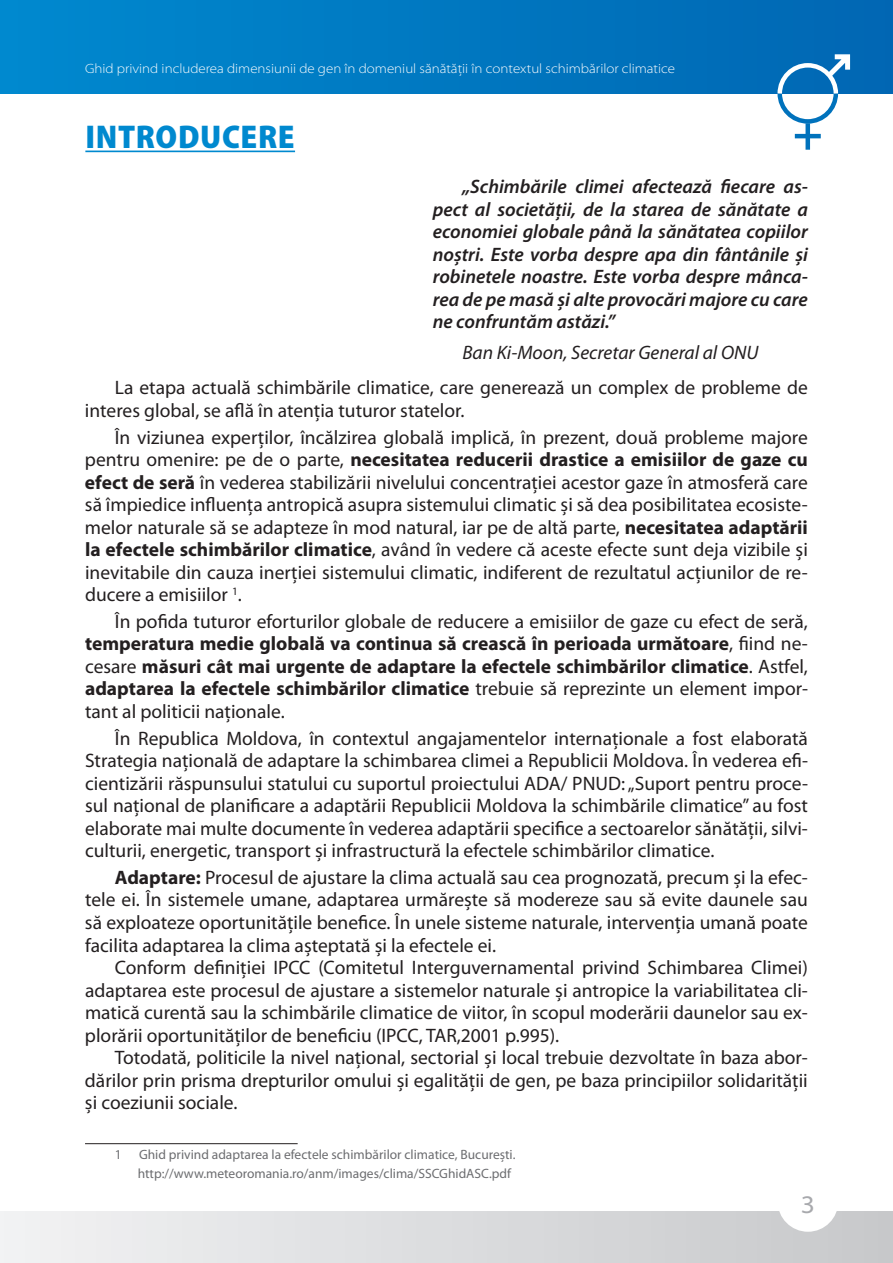
<style>
.page{position:relative;width:893px;height:1263px;background:#fff}
.page>*{position:absolute;margin:0;border:0;box-sizing:border-box;transform-origin:0 0}
.t1{font:900 semi-condensed 33px "Myriad Pro";letter-spacing:.02em;color:#0089cf}
.t2{font:semi-expanded 25.35px "Myriad Pro";color:#a8a9ad}
.t3{font:19.5px/22.5px "Myriad Pro";color:#231f20;text-align:justify}
.t4{font:700 19.5px/22.5px "Myriad Pro";color:#231f20;text-align:justify}
.t5{font:italic 600 19.5px/22.5px "Myriad Pro";color:#231f20;text-align:justify}
.t6{font:italic 19.5px "Myriad Pro";color:#231f20}
.t7{font:13.5px/19.2px "Myriad Pro";color:#6c6d70}
.t8{font:300 semi-expanded 13.5px "Myriad Pro";color:#fff}
.s1{font-weight:700}
.s2{font-weight:400}
</style>
<div class="page">
<div style="left:0;top:1212px;width:893px;height:51px;background:linear-gradient(to right,#f1f2f3,#c7c8ca)"></div>
<div style="left:0;top:0;width:893px;height:94px;background:linear-gradient(to right,#0089cf,#0066b3)"></div>
<div style="left:780px;top:1173px;width:56px;height:56px;background:#fff;border-radius:50%"></div>
<div style="left:778px;top:1171px;width:60px;height:61px;border:4px solid #fff;border-radius:50%"></div>
<div style="left:805px;top:123px;width:5px;height:27px;background:#0072bc"></div>
<hr style="left:795px;top:134px;width:26px;height:4px;background:#0072bc">
<svg style="left:775px;top:54px;width:76px;height:72px"></svg>
<hr style="left:85px;top:151px;width:210px;height:1px;background:#0089cf">
<hr style="left:85px;top:1143px;width:213px;height:1px;background:#231f20">
<p class="t8" style="left:85px;top:61px;width:592px">Ghid privind includerea dimensiunii de gen în domeniul sănătăţii în contextul schimbărilor climatice</p>
<h1 class="t1" style="left:85px;top:118px;width:211px">INTRODUCERE</h1>
<p class="t5" style="left:433px;top:175px;width:377px;text-indent:30px">„Schimbările climei afectează fiecare as&shy;pect al societății, de la starea de sănătate a economiei globale până la sănătatea copiilor noștri. Este vorba despre apa din fântânile și robinetele noastre. Este vorba despre mânca&shy;rea de pe masă și alte provocări majore cu care ne confruntăm astăzi.”</p>
<p class="t6" style="left:462px;top:341px;width:297px">Ban Ki-Moon, Secretar General al ONU</p>
<p class="t3" style="left:85px;top:376px;width:724px;text-indent:30px">La etapa actuală schimbările climatice, care generează un complex de probleme de interes global, se află în atenţia tuturor statelor.</p>
<p class="t3" style="left:85px;top:425px;width:724px;text-indent:30px">În viziunea experţilor, încălzirea globală implică, în prezent, două probleme majore pentru omenire: pe de o parte, <span class="s1">necesitatea reducerii drastice a emisiilor de gaze cu efect de seră</span> în vederea stabilizării nivelului concentraţiei acestor gaze în atmosferă care să împiedice influenţa antropică asupra sistemului climatic şi să dea posibilitatea ecosiste&shy;melor naturale să se adapteze în mod natural, iar pe de altă parte, <span class="s1">necesitatea adaptării la efectele schimbărilor climatice</span>, având în vedere că aceste efecte sunt deja vizibile şi inevitabile din cauza inerţiei sistemului climatic, indiferent de rezultatul acţiunilor de re&shy;ducere a emisiilor <sup>1</sup>.</p>
<p class="t4" style="left:85px;top:609px;width:724px;text-indent:30px"><span class="s2">În pofida tuturor eforturilor globale de reducere a emisiilor de gaze cu efect de seră, </span>temperatura medie globală va continua să crească în perioada următoare<span class="s2">, fiind ne&shy;cesare</span> măsuri cât mai urgente de adaptare la efectele schimbărilor climatice<span class="s2">. Astfel, </span>adaptarea la efectele schimbărilor climatice <span class="s2">trebuie să reprezinte un element impor&shy;tant al politicii naţionale.</span></p>
<p class="t3" style="left:85px;top:727px;width:724px;text-indent:30px">În Republica Moldova, în contextul angajamentelor internaţionale a fost elaborată Strategia naţională de adaptare la schimbarea climei a Republicii Moldova. În vederea efi&shy;cientizării răspunsului statului cu suportul proiectului ADA/ PNUD:„Suport pentru proce&shy;sul naţional de planificare a adaptării Republicii Moldova la schimbările climatice” au fost elaborate mai multe documente în vederea adaptării specifice a sectoarelor sănătăţii, silvi&shy;culturii, energetic, transport şi infrastructură la efectele schimbărilor climatice.</p>
<p class="t3" style="left:85px;top:866px;width:724px;text-indent:30px"><span class="s1">Adaptare:</span> Procesul de ajustare la clima actuală sau cea prognozată, precum și la efec&shy;tele ei. În sistemele umane, adaptarea urmărește să modereze sau să evite daunele sau să exploateze oportunitățile benefice. În unele sisteme naturale, intervenția umană poate facilita adaptarea la clima așteptată și la efectele ei.</p>
<p class="t3" style="left:85px;top:956px;width:724px;text-indent:30px">Conform definiției IPCC (Comitetul Interguvernamental privind Schimbarea Climei) adaptarea este procesul de ajustare a sistemelor naturale și antropice la variabilitatea cli&shy;matică curentă sau la schimbările climatice de viitor, în scopul moderării daunelor sau ex&shy;plorării oportunităților de beneficiu (IPCC, TAR,2001 p.995).</p>
<p class="t3" style="left:85px;top:1046px;width:724px;text-indent:30px">Totodată, politicile la nivel naţional, sectorial şi local trebuie dezvoltate în baza abor&shy;dărilor prin prisma drepturilor omului şi egalităţii de gen, pe baza principiilor solidarităţii şi coeziunii sociale.</p>
<p class="t7" style="left:115px;top:1144px;width:8px">1</p>
<p class="t7" style="left:138px;top:1144px;width:379px">Ghid privind adaptarea la efectele schimbărilor climatice, Bucureşti. http://www.meteoromania.ro/anm/images/clima/SSCGhidASC.pdf</p>
<p class="t2" style="left:801px;top:1190px;width:16px">3</p>
</div>
